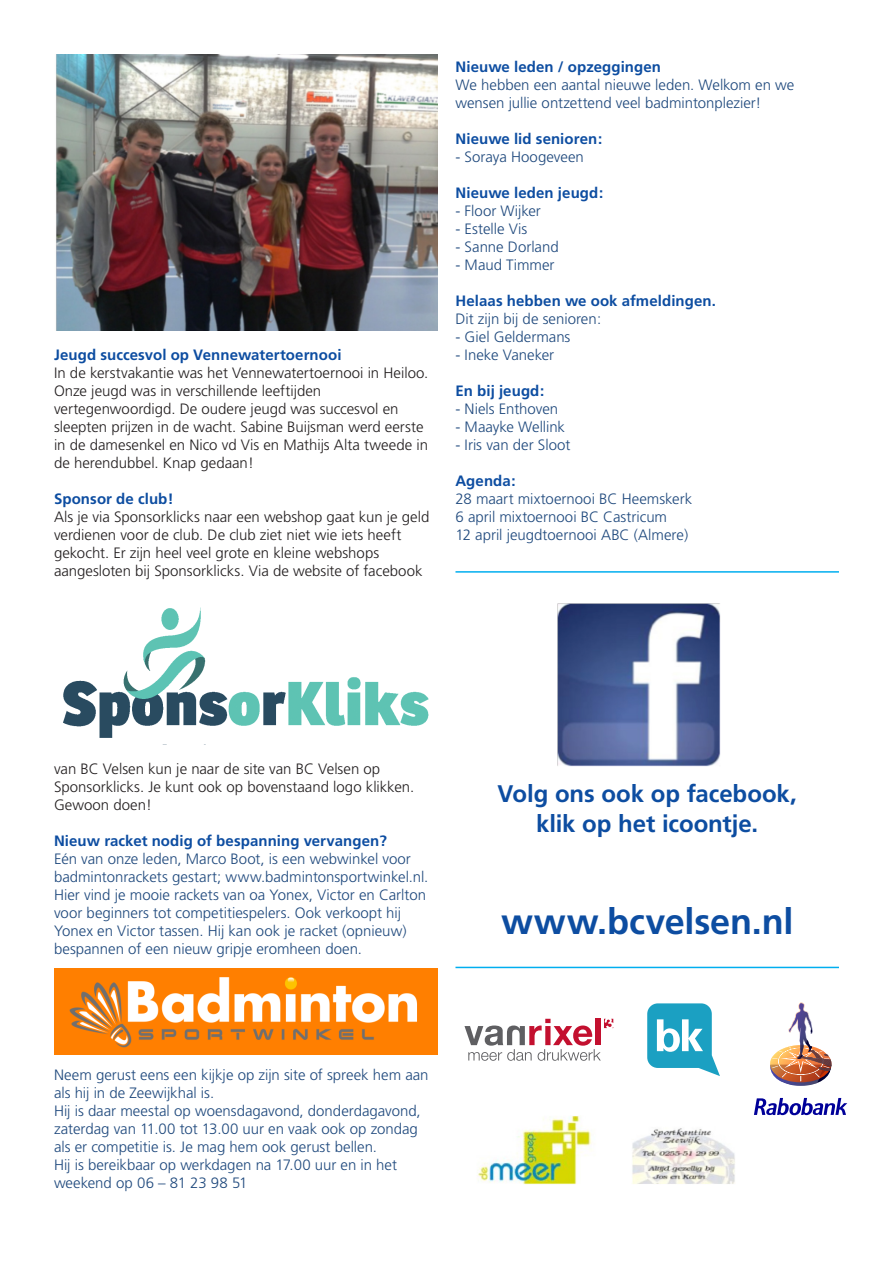
<style>
.page{position:relative;width:893px;height:1263px;background:#fff}
.page>*{position:absolute;margin:0;border:0;box-sizing:border-box;transform-origin:0 0}
.Broodtekst{font:700 36px "Frutiger";letter-spacing:-.005em;color:#0d4da1}
.Broodtekst-2{font:700 24px/30px "Frutiger";letter-spacing:-.005em;color:#0d4da1;text-align:center}
.Broodtekst-3{font:300 15px/18px "Frutiger";color:#1f497d}
.Broodtekst-4{font:300 15px/18px "Frutiger";color:#231f20}
.Broodtekst-5{font:700 15px "Frutiger";letter-spacing:.005em;color:#0d4da1}
</style>
<div class="page">
<img style="left:63px;top:607px;width:366px;height:131px">
<img style="left:54px;top:968px;width:383px;height:86px">
<img style="left:56px;top:54px;width:381px;height:276px">
<hr style="left:455px;top:967px;width:384px;height:1px;background:#00aeef">
<hr style="left:455px;top:571px;width:384px;height:2px;background:#00aeef">
<svg style="left:464px;top:1019px;width:149px;height:42px"></svg>
<svg style="left:647px;top:1003px;width:73px;height:73px"></svg>
<svg style="left:754px;top:1098px;width:93px;height:17px"></svg>
<img style="left:770px;top:1002px;width:62px;height:84px">
<img style="left:477px;top:1116px;width:115px;height:68px">
<img style="left:632px;top:1128px;width:103px;height:56px">
<img style="left:557px;top:604px;width:163px;height:162px">
<p class="Broodtekst-5" style="left:54px;top:346px;width:289px">Jeugd succesvol op Vennewatertoernooi</p>
<p class="Broodtekst-4" style="left:54px;top:364px;width:376px">In de kerstvakantie was het Vennewatertoernooi in Heiloo.<br>Onze jeugd was in verschillende leeftijden vertegenwoordigd. De oudere jeugd was succesvol en sleepten prijzen in de wacht. Sabine Buijsman werd eerste in de damesenkel en Nico vd Vis en Mathijs Alta tweede in de herendubbel. Knap gedaan!</p>
<p class="Broodtekst-5" style="left:54px;top:490px;width:121px">Sponsor de club!</p>
<p class="Broodtekst-4" style="left:54px;top:508px;width:377px">Als je via Sponsorklicks naar een webshop gaat kun je geld verdienen voor de club. De club ziet niet wie iets heeft gekocht. Er zijn heel veel grote en kleine webshops aangesloten bij Sponsorklicks. Via de website of facebook</p>
<p class="Broodtekst-5" style="left:455px;top:58px;width:207px">Nieuwe leden / opzeggingen</p>
<p class="Broodtekst-3" style="left:455px;top:76px;width:340px">We hebben een aantal nieuwe leden. Welkom en we wensen jullie ontzettend veel badmintonplezier!</p>
<p class="Broodtekst-5" style="left:455px;top:130px;width:148px">Nieuwe lid senioren:</p>
<p class="Broodtekst-3" style="left:455px;top:148px;width:130px">- Soraya Hoogeveen</p>
<p class="Broodtekst-5" style="left:455px;top:184px;width:149px">Nieuwe leden jeugd:</p>
<p class="Broodtekst-3" style="left:455px;top:202px;width:87px">- Floor Wijker</p>
<p class="Broodtekst-3" style="left:455px;top:220px;width:73px">- Estelle Vis</p>
<p class="Broodtekst-3" style="left:455px;top:238px;width:105px">- Sanne Dorland</p>
<p class="Broodtekst-3" style="left:455px;top:256px;width:101px">- Maud Timmer</p>
<p class="Broodtekst-5" style="left:455px;top:292px;width:262px">Helaas hebben we ook afmeldingen.</p>
<p class="Broodtekst-3" style="left:455px;top:310px;width:147px">Dit zijn bij de senioren:</p>
<p class="Broodtekst-3" style="left:455px;top:328px;width:116px">- Giel Geldermans</p>
<p class="Broodtekst-3" style="left:455px;top:346px;width:100px">- Ineke Vaneker</p>
<p class="Broodtekst-5" style="left:455px;top:382px;width:90px">En bij jeugd:</p>
<p class="Broodtekst-3" style="left:455px;top:400px;width:104px">- Niels Enthoven</p>
<p class="Broodtekst-3" style="left:455px;top:418px;width:111px">- Maayke Wellink</p>
<p class="Broodtekst-3" style="left:455px;top:436px;width:116px">- Iris van der Sloot</p>
<p class="Broodtekst-5" style="left:455px;top:472px;width:62px">Agenda:</p>
<p class="Broodtekst-3" style="left:455px;top:490px;width:238px">28 maart mixtoernooi BC Heemskerk</p>
<p class="Broodtekst-3" style="left:455px;top:508px;width:213px">6 april mixtoernooi BC Castricum</p>
<p class="Broodtekst-3" style="left:455px;top:526px;width:234px">12 april jeugdtoernooi ABC (Almere)</p>
<p class="Broodtekst-4" style="left:54px;top:760px;width:362px">van BC Velsen kun je naar de site van BC Velsen op<br>Sponsorklicks. Je kunt ook op bovenstaand logo klikken.<br>Gewoon doen!</p>
<p class="Broodtekst-5" style="left:54px;top:832px;width:334px">Nieuw racket nodig of bespanning vervangen?</p>
<p class="Broodtekst-3" style="left:54px;top:850px;width:376px">Eén van onze leden, Marco Boot, is een webwinkel voor badmintonrackets gestart; www.badmintonsportwinkel.nl.</p>
<p class="Broodtekst-3" style="left:54px;top:886px;width:374px">Hier vind je mooie rackets van oa Yonex, Victor en Carlton voor beginners tot competitiespelers. Ook verkoopt hij Yonex en Victor tassen. Hij kan ook je racket (opnieuw) bespannen of een nieuw gripje eromheen doen.</p>
<p class="Broodtekst-3" style="left:54px;top:1066px;width:376px">Neem gerust eens een kijkje op zijn site of spreek hem aan als hij in de Zeewijkhal is.</p>
<p class="Broodtekst-3" style="left:54px;top:1102px;width:368px">Hij is daar meestal op woensdagavond, donderdagavond, zaterdag van 11.00 tot 13.00 uur en vaak ook op zondag als er competitie is. Je mag hem ook gerust bellen.</p>
<p class="Broodtekst-3" style="left:54px;top:1156px;width:345px">Hij is bereikbaar op werkdagen na 17.00 uur en in het weekend op 06 – 81 23 98 51</p>
<p class="Broodtekst-2" style="left:498px;top:779px;width:301px">Volg ons ook op facebook, klik op het icoontje.</p>
<p class="Broodtekst" style="left:501px;top:900px;width:294px">www.bcvelsen.nl</p>
</div>
